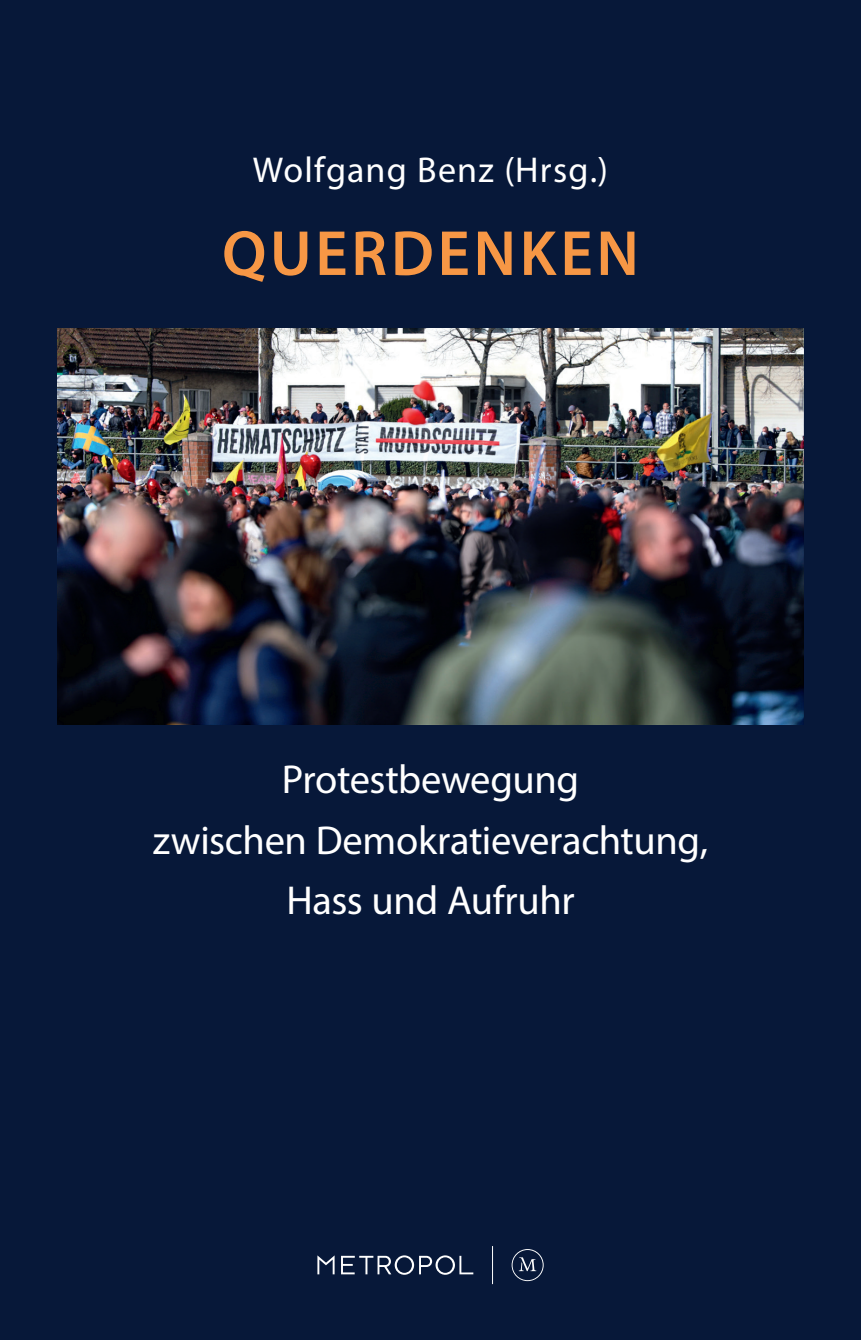
<style>
.page{position:relative;width:861px;height:1340px;background:#fff}
.page>*{position:absolute;margin:0;border:0;box-sizing:border-box;transform-origin:0 0}
.t1{font:600 64.35px "Myriad Pro";letter-spacing:.055em;color:#f79745}
.t2{font:40.5px/60.8px "Myriad Pro";letter-spacing:-.01em;color:#fff;text-align:center}
.t3{font:36px "Myriad Pro";letter-spacing:.035em;color:#fff}
</style>
<div class="page">
<div style="left:0;top:0;width:861px;height:1339px;background:#071839"></div>
<svg style="left:512px;top:1249px;width:32px;height:31px"></svg>
<svg style="left:317px;top:1255px;width:18px;height:19px"></svg>
<svg style="left:341px;top:1255px;width:132px;height:19px"></svg>
<hr style="left:492px;top:1245px;width:1px;height:38px;background:#fff">
<img style="left:57px;top:328px;width:747px;height:396px">
<p class="t3" style="left:253px;top:148px;width:357px">Wolfgang Benz (Hrsg.)</p>
<h1 class="t1" style="left:222px;top:212px;width:418px">QUERDENKEN</h1>
<p class="t2" style="left:153px;top:748px;width:557px">Protestbewegung<br>zwischen Demokratieverachtung,<br>Hass und Aufruhr</p>
</div>
